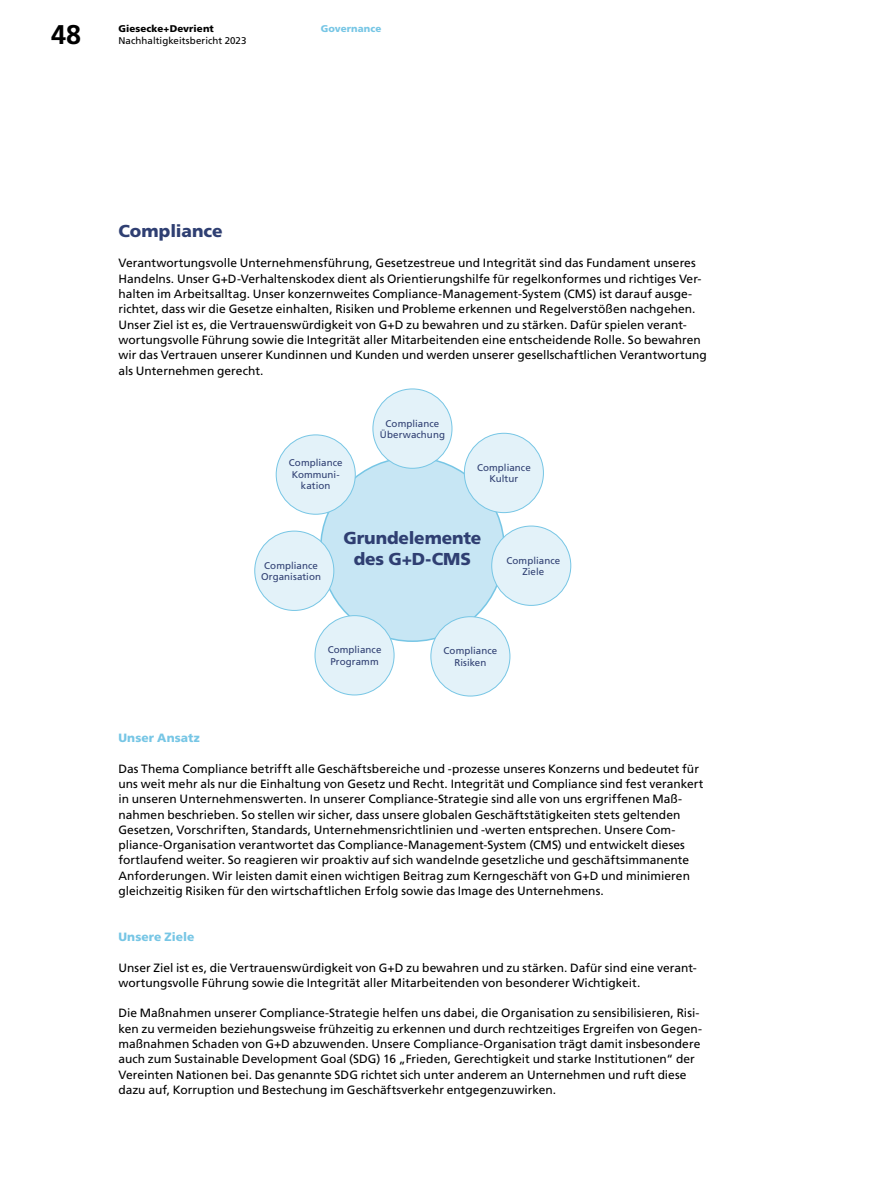
<style>
.page{position:relative;width:893px;height:1191px;background:#fff}
.page>*{position:absolute;margin:0;border:0;box-sizing:border-box;transform-origin:0 0}
.t1{font:700 27px "Frutiger LT Pro";color:#000}
.t2{font:900 17.25px/20.4px "Frutiger LT Pro";letter-spacing:-.005em;color:#2f3f72;text-align:center}
.t3{font:12px/15.3px "Frutiger LT Pro";color:#000}
.t4{font:900 12px "Frutiger LT Pro";letter-spacing:.005em;color:#77c6e5}
.t5{font:9.75px/11.2px "Frutiger LT Pro";letter-spacing:.01em;color:#2f3f72;text-align:center}
.t6{font:9.75px "Frutiger LT Pro";letter-spacing:.01em;color:#000}
.t7{font:900 9.75px "Frutiger LT Pro";letter-spacing:.01em;color:#000}
.t8{font:900 9.75px "Frutiger LT Pro";letter-spacing:.01em;color:#77c6e5}
</style>
<div class="page">
<div style="left:321px;top:457px;width:183px;height:184px;background:#c7e6f4;border-radius:50%"></div>
<div style="left:373px;top:389px;width:79px;height:79px;background:#e3f2f9;border-radius:50%"></div>
<div style="left:373px;top:388px;width:79px;height:80px;border:1px solid #77c6e5;border-radius:50%"></div>
<div style="left:255px;top:531px;width:79px;height:79px;background:#e3f2f9;border-radius:50%"></div>
<div style="left:254px;top:531px;width:80px;height:80px;border:1px solid #77c6e5;border-radius:50%"></div>
<div style="left:315px;top:615px;width:79px;height:80px;background:#e3f2f9;border-radius:50%"></div>
<div style="left:315px;top:615px;width:79px;height:80px;border:1px solid #77c6e5;border-radius:50%"></div>
<div style="left:431px;top:616px;width:79px;height:80px;background:#e3f2f9;border-radius:50%"></div>
<div style="left:430px;top:616px;width:80px;height:80px;border:1px solid #77c6e5;border-radius:50%"></div>
<div style="left:492px;top:526px;width:79px;height:79px;background:#e3f2f9;border-radius:50%"></div>
<div style="left:491px;top:525px;width:80px;height:81px;border:1px solid #77c6e5;border-radius:50%"></div>
<div style="left:464px;top:433px;width:79px;height:79px;background:#e3f2f9;border-radius:50%"></div>
<div style="left:464px;top:433px;width:80px;height:80px;border:1px solid #77c6e5;border-radius:50%"></div>
<div style="left:276px;top:435px;width:79px;height:79px;background:#e3f2f9;border-radius:50%"></div>
<div style="left:276px;top:434px;width:80px;height:80px;border:1px solid #77c6e5;border-radius:50%"></div>
<h1 class="t1" style="left:51px;top:19px;width:32px">48</h1>
<p class="t7" style="left:118px;top:23px;width:97px">Giesecke+Devrient</p>
<p class="t6" style="left:118px;top:35px;width:130px">Nachhaltigkeitsbericht 2023</p>
<p class="t8" style="left:321px;top:23px;width:62px">Governance</p>
<h2 class="t2" style="left:118px;top:221px;width:106px">Compliance</h2>
<p class="t3" style="left:118px;top:256px;width:590px">Verantwortungsvolle Unternehmensführung, Gesetzestreue und Integrität sind das Fundament unseres Handelns. Unser G+D-Verhaltenskodex dient als Orientierungshilfe für regelkonformes und richtiges Ver&shy;halten im Arbeitsalltag. Unser konzernweites Compliance-Management-System (CMS) ist darauf ausge&shy;richtet, dass wir die Gesetze einhalten, Risiken und Probleme erkennen und Regelverstößen nachgehen.<br>Unser Ziel ist es, die Vertrauenswürdigkeit von G+D zu bewahren und zu stärken. Dafür spielen verant&shy;wortungsvolle Führung sowie die Integrität aller Mitarbeitenden eine entscheidende Rolle. So bewahren wir das Vertrauen unserer Kundinnen und Kunden und werden unserer gesellschaftlichen Verantwortung als Unternehmen gerecht.</p>
<p class="t5" style="left:289px;top:457px;width:55px">Compliance<br>Kommuni&shy;kation</p>
<p class="t5" style="left:380px;top:418px;width:67px">Compliance<br>Überwachung</p>
<p class="t5" style="left:477px;top:462px;width:55px">Compliance<br>Kultur</p>
<p class="t5" style="left:261px;top:560px;width:62px">Compliance<br>Organisation</p>
<h2 class="t2" style="left:343px;top:528px;width:140px">Grundelemente des G+D-CMS</h2>
<p class="t5" style="left:506px;top:555px;width:55px">Compliance<br>Ziele</p>
<p class="t5" style="left:328px;top:644px;width:55px;text-align:left">Compliance<br>Programm</p>
<p class="t5" style="left:443px;top:645px;width:55px">Compliance<br>Risiken</p>
<p class="t4" style="left:118px;top:730px;width:83px">Unser Ansatz</p>
<p class="t3" style="left:118px;top:761px;width:587px">Das Thema Compliance betrifft alle Geschäftsbereiche und -prozesse unseres Konzerns und bedeutet für uns weit mehr als nur die Einhaltung von Gesetz und Recht. Integrität und Compliance sind fest verankert in unseren Unternehmenswerten. In unserer Compliance-Strategie sind alle von uns ergriffenen Maß&shy;nahmen beschrieben. So stellen wir sicher, dass unsere globalen Geschäftstätigkeiten stets geltenden Gesetzen, Vorschriften, Standards, Unternehmensrichtlinien und -werten entsprechen. Unsere Com&shy;pliance-Organisation verantwortet das Compliance-Management-System (CMS) und entwickelt dieses fortlaufend weiter. So reagieren wir proaktiv auf sich wandelnde gesetzliche und geschäftsimmanente Anforderungen. Wir leisten damit einen wichtigen Beitrag zum Kerngeschäft von G+D und minimieren gleichzeitig Risiken für den wirtschaftlichen Erfolg sowie das Image des Unternehmens.</p>
<p class="t4" style="left:118px;top:929px;width:77px">Unsere Ziele</p>
<p class="t3" style="left:118px;top:959px;width:580px">Unser Ziel ist es, die Vertrauenswürdigkeit von G+D zu bewahren und zu stärken. Dafür sind eine verant&shy;wortungsvolle Führung sowie die Integrität aller Mitarbeitenden von besonderer Wichtigkeit.</p>
<p class="t3" style="left:118px;top:1005px;width:585px">Die Maßnahmen unserer Compliance-Strategie helfen uns dabei, die Organisation zu sensibilisieren, Risi&shy;ken zu vermeiden beziehungsweise frühzeitig zu erkennen und durch rechtzeitiges Ergreifen von Gegen&shy;maßnahmen Schaden von G+D abzuwenden. Unsere Compliance-Organisation trägt damit insbesondere auch zum Sustainable Development Goal (SDG) 16 „Frieden, Gerechtigkeit und starke Institutionen“ der Vereinten Nationen bei. Das genannte SDG richtet sich unter anderem an Unternehmen und ruft diese dazu auf, Korruption und Bestechung im Geschäftsverkehr entgegenzuwirken.</p>
</div>
